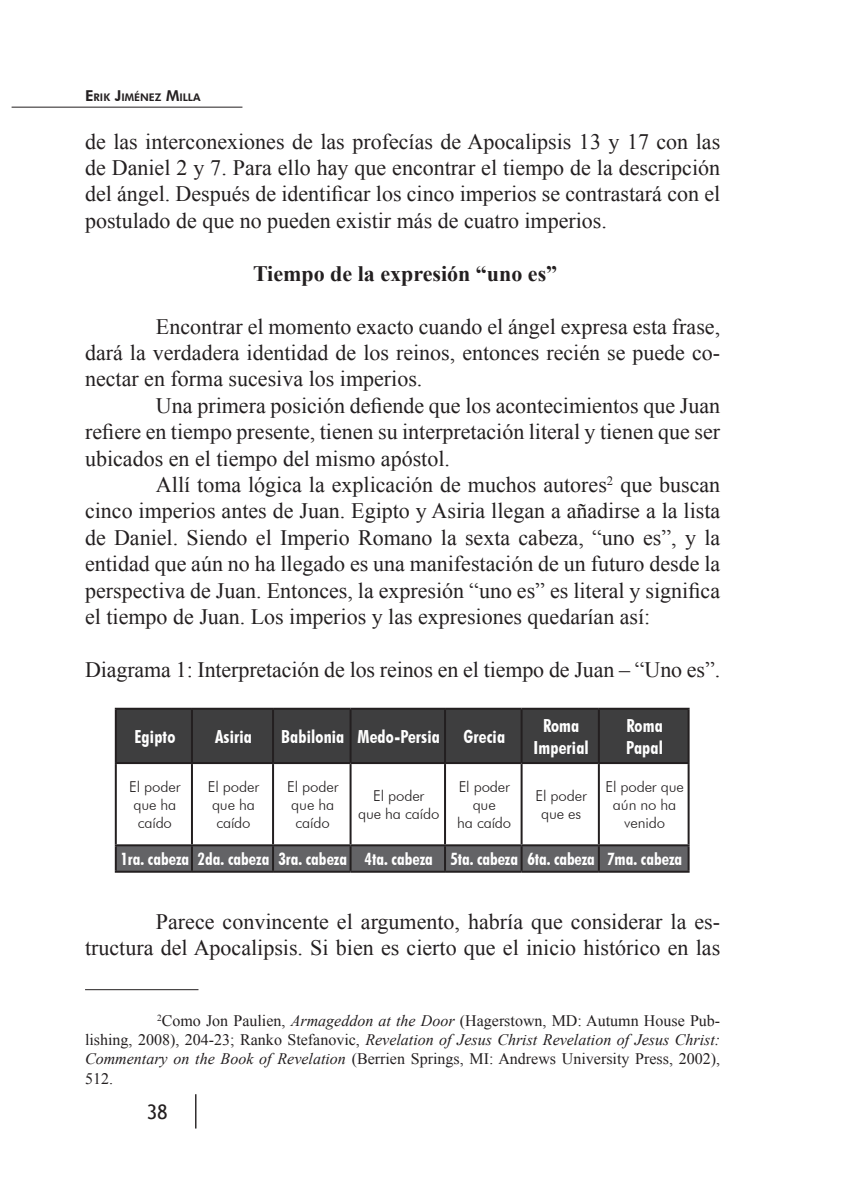
<style>
.page{position:relative;width:845px;height:1180px;background:#fff}
.page>*{position:absolute;margin:0;border:0;box-sizing:border-box;transform-origin:0 0}
.t1{font:22px/26.4px "Times New Roman";color:#231f20;text-align:justify}
.t2{font:700 22px "Times New Roman";color:#231f20}
.t3{font:20px "Trebuchet MS";color:#231f20}
.t4{font:700 condensed 18px/21.6px "Futura BT";letter-spacing:.01em;color:#fff;text-align:center}
.t5{font:700 condensed 17px "Futura BT";color:#fff}
.t6{font:16px/19.2px "Times New Roman";color:#231f20;text-align:justify}
.t7{font:300 15px/18px "Futura BT";letter-spacing:-.01em;color:#231f20;text-align:center}
.t8{font:800 10.4px "Futura BT";color:#231f20}
.s1{font-size:15px}
.s2{font-style:italic}
</style>
<div class="page">
<hr style="left:12px;top:107px;width:230px;height:1px;background:#231f20">
<hr style="left:195px;top:1093px;width:1px;height:35px;background:#231f20">
<div style="left:117px;top:709px;width:570px;height:53px;background:#3e3e3f"></div>
<div style="left:117px;top:846px;width:570px;height:24px;background:#636366"></div>
<hr style="left:115px;top:707px;width:77px;height:2px;background:#231f20">
<hr style="left:115px;top:709px;width:2px;height:53px;background:#231f20">
<hr style="left:192px;top:707px;width:81px;height:2px;background:#231f20">
<hr style="left:191px;top:709px;width:2px;height:53px;background:#231f20">
<hr style="left:273px;top:707px;width:77px;height:2px;background:#231f20">
<hr style="left:272px;top:709px;width:2px;height:53px;background:#231f20">
<hr style="left:350px;top:707px;width:95px;height:2px;background:#231f20">
<hr style="left:349px;top:709px;width:2px;height:53px;background:#231f20">
<hr style="left:445px;top:707px;width:76px;height:2px;background:#231f20">
<hr style="left:444px;top:709px;width:2px;height:53px;background:#231f20">
<hr style="left:521px;top:707px;width:78px;height:2px;background:#231f20">
<hr style="left:520px;top:709px;width:2px;height:53px;background:#231f20">
<hr style="left:599px;top:707px;width:90px;height:2px;background:#231f20">
<hr style="left:598px;top:709px;width:2px;height:53px;background:#231f20">
<hr style="left:687px;top:709px;width:2px;height:53px;background:#231f20">
<hr style="left:115px;top:762px;width:77px;height:2px;background:#231f20">
<hr style="left:115px;top:764px;width:2px;height:80px;background:#231f20">
<hr style="left:192px;top:762px;width:81px;height:2px;background:#231f20">
<hr style="left:191px;top:764px;width:2px;height:80px;background:#231f20">
<hr style="left:273px;top:762px;width:77px;height:2px;background:#231f20">
<hr style="left:272px;top:764px;width:2px;height:80px;background:#231f20">
<hr style="left:350px;top:762px;width:95px;height:2px;background:#231f20">
<hr style="left:349px;top:764px;width:2px;height:80px;background:#231f20">
<hr style="left:445px;top:762px;width:76px;height:2px;background:#231f20">
<hr style="left:444px;top:764px;width:2px;height:80px;background:#231f20">
<hr style="left:521px;top:762px;width:78px;height:2px;background:#231f20">
<hr style="left:520px;top:764px;width:2px;height:80px;background:#231f20">
<hr style="left:599px;top:762px;width:90px;height:2px;background:#231f20">
<hr style="left:598px;top:764px;width:2px;height:80px;background:#231f20">
<hr style="left:687px;top:764px;width:2px;height:80px;background:#231f20">
<hr style="left:115px;top:844px;width:77px;height:2px;background:#231f20">
<hr style="left:115px;top:846px;width:2px;height:24px;background:#231f20">
<hr style="left:115px;top:870px;width:77px;height:2px;background:#231f20">
<hr style="left:192px;top:844px;width:81px;height:2px;background:#231f20">
<hr style="left:191px;top:846px;width:2px;height:24px;background:#231f20">
<hr style="left:192px;top:870px;width:81px;height:2px;background:#231f20">
<hr style="left:273px;top:844px;width:77px;height:2px;background:#231f20">
<hr style="left:272px;top:846px;width:2px;height:24px;background:#231f20">
<hr style="left:273px;top:870px;width:77px;height:2px;background:#231f20">
<hr style="left:350px;top:844px;width:95px;height:2px;background:#231f20">
<hr style="left:349px;top:846px;width:2px;height:24px;background:#231f20">
<hr style="left:350px;top:870px;width:95px;height:2px;background:#231f20">
<hr style="left:445px;top:844px;width:76px;height:2px;background:#231f20">
<hr style="left:444px;top:846px;width:2px;height:24px;background:#231f20">
<hr style="left:445px;top:870px;width:76px;height:2px;background:#231f20">
<hr style="left:521px;top:844px;width:78px;height:2px;background:#231f20">
<hr style="left:520px;top:846px;width:2px;height:24px;background:#231f20">
<hr style="left:521px;top:870px;width:78px;height:2px;background:#231f20">
<hr style="left:599px;top:844px;width:90px;height:2px;background:#231f20">
<hr style="left:598px;top:846px;width:2px;height:24px;background:#231f20">
<hr style="left:687px;top:846px;width:2px;height:24px;background:#231f20">
<hr style="left:599px;top:870px;width:90px;height:2px;background:#231f20">
<hr style="left:85px;top:989px;width:113px;height:1px;background:#231f20">
<p class="t8" style="left:85px;top:91px;width:117px"><span class="s1">E</span>RIK <span class="s1">J</span>IMÉNEZ <span class="s1">M</span>ILLA</p>
<p class="t1" style="left:85px;top:128px;width:636px">de las interconexiones de las profecías de Apocalipsis 13 y 17 con las de Daniel 2 y 7. Para ello hay que encontrar el tiempo de la descripción del ángel. Después de identificar los cinco imperios se contrastará con el postulado de que no pueden existir más de cuatro imperios.</p>
<p class="t2" style="left:253px;top:258px;width:306px">Tiempo de la expresión “uno es”</p>
<p class="t1" style="left:85px;top:312px;width:636px;text-indent:71px">Encontrar el momento exacto cuando el ángel expresa esta frase, dará la verdadera identidad de los reinos, entonces recién se puede co&shy;nectar en forma sucesiva los imperios.</p>
<p class="t1" style="left:85px;top:392px;width:636px;text-indent:71px">Una primera posición defiende que los acontecimientos que Juan refiere en tiempo presente, tienen su interpretación literal y tienen que ser ubicados en el tiempo del mismo apóstol.</p>
<p class="t1" style="left:85px;top:471px;width:637px;text-indent:71px">Allí toma lógica la explicación de muchos autores<sup>2</sup> que buscan cinco imperios antes de Juan. Egipto y Asiria llegan a añadirse a la lista de Daniel. Siendo el Imperio Romano la sexta cabeza, “uno es”, y la entidad que aún no ha llegado es una manifestación de un futuro desde la perspectiva de Juan. Entonces, la expresión “uno es” es literal y significa el tiempo de Juan. Los imperios y las expresiones quedarían así:</p>
<p class="t1" style="left:85px;top:656px;width:637px">Diagrama 1: Interpretación de los reinos en el tiempo de Juan – “Uno es”.</p>
<p class="t4" style="left:134px;top:725px;width:43px">Egipto</p>
<p class="t4" style="left:215px;top:725px;width:38px">Asiria</p>
<p class="t4" style="left:281px;top:725px;width:160px">Babilonia Medo-Persia</p>
<p class="t4" style="left:463px;top:725px;width:43px">Grecia</p>
<p class="t4" style="left:533px;top:714px;width:57px">Roma<br>Imperial</p>
<p class="t4" style="left:626px;top:714px;width:38px;text-align:left">Roma<br>Papal</p>
<p class="t7" style="left:129px;top:777px;width:53px;text-align:left">El poder que ha caído</p>
<p class="t7" style="left:208px;top:777px;width:53px;text-align:left">El poder que ha caído</p>
<p class="t7" style="left:287px;top:777px;width:53px;text-align:left">El poder que ha caído</p>
<p class="t7" style="left:358px;top:786px;width:83px">El poder<br>que ha caído</p>
<p class="t7" style="left:457px;top:777px;width:56px">El poder que<br>ha caído</p>
<p class="t7" style="left:535px;top:786px;width:53px">El poder que es</p>
<p class="t7" style="left:605px;top:777px;width:80px">El poder que aún no ha venido</p>
<p class="t5" style="left:120px;top:848px;width:563px">1ra. cabeza 2da. cabeza 3ra. cabeza 4ta. cabeza 5ta. cabeza 6ta. cabeza 7ma. cabeza</p>
<p class="t1" style="left:85px;top:907px;width:636px;text-align:right">Parece convincente el argumento, habría que considerar la es&shy;tructura del Apocalipsis. Si bien es cierto que el inicio histórico en las</p>
<p class="t6" style="left:85px;top:1010px;width:636px;text-indent:72px"><sup>2</sup>Como Jon Paulien, <span class="s2">Armageddon at the Door</span> (Hagerstown, MD: Autumn House Pub&shy;lishing, 2008), 204-23; Ranko Stefanovic, <span class="s2">Revelation of Jesus Christ Revelation of Jesus Christ:<br>Commentary on the Book of Revelation</span> (Berrien Springs, MI: Andrews University Press, 2002), 512.</p>
<p class="t3" style="left:147px;top:1099px;width:22px">38</p>
</div>
